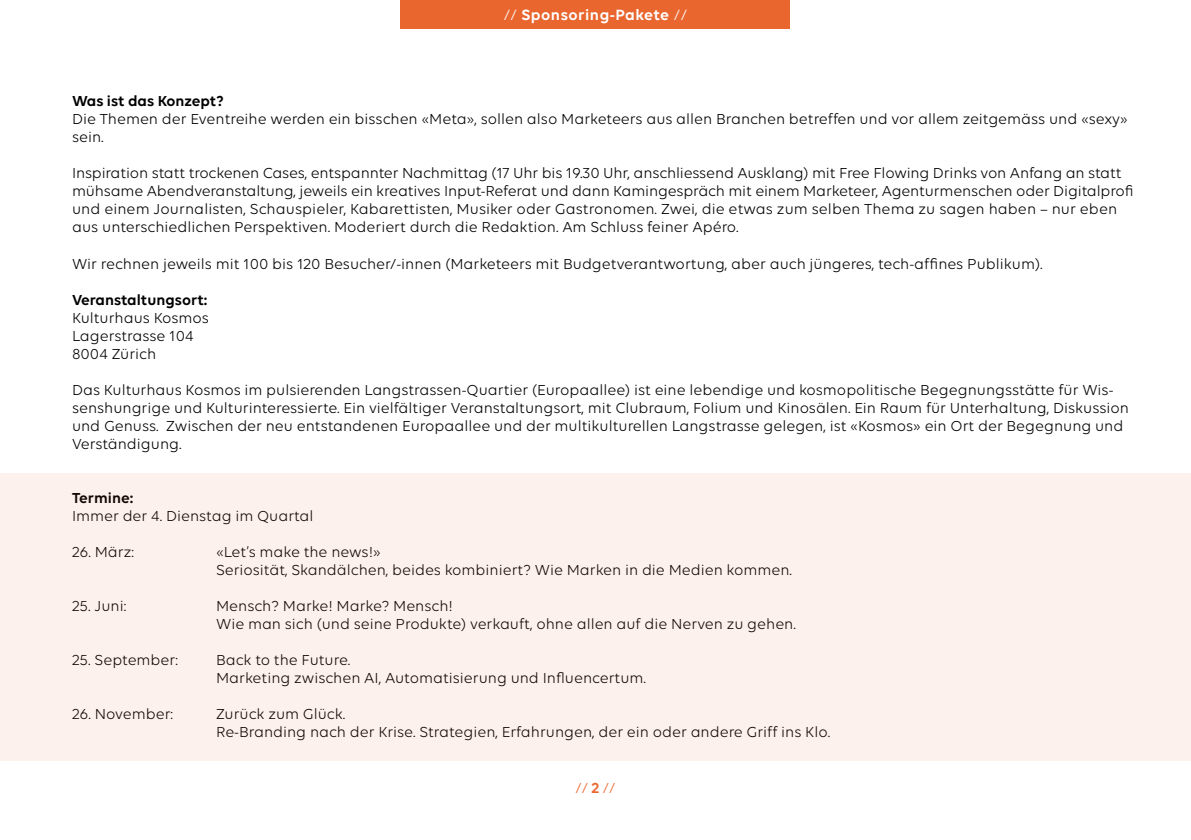
<style>
.page{position:relative;width:1191px;height:840px;background:#fff}
.page>*{position:absolute;margin:0;border:0;box-sizing:border-box;transform-origin:0 0}
.t1{font:600 16px "Volte";letter-spacing:.03em;color:#fff}
.t2{font:15.6px/18px "Volte";color:#000}
.t3{font:600 15.6px "Volte";color:#000}
.t4{font:15.6px "Volte";color:#e9662f}
.s1{font-weight:400}
.s2{font-weight:600}
</style>
<div class="page">
<div style="left:401px;top:0;width:389px;height:28px;background:#e9662f"></div>
<div style="left:0;top:472px;width:1191px;height:288px;background:#fdf1ed"></div>
<p class="t1" style="left:503px;top:6px;width:185px"><span class="s1">//</span> Sponsoring-Pakete <span class="s1">//</span></p>
<p class="t3" style="left:72px;top:92px;width:153px">Was ist das Konzept?</p>
<p class="t2" style="left:72px;top:110px;width:1057px">Die Themen der Eventreihe werden ein bisschen «Meta», sollen also Marketeers aus allen Branchen betreffen und vor allem zeitgemäss und «sexy» sein.</p>
<p class="t2" style="left:72px;top:164px;width:1063px">Inspiration statt trockenen Cases, entspannter Nachmittag (17 Uhr bis 19.30 Uhr, anschliessend Ausklang) mit Free Flowing Drinks von Anfang an statt mühsame Abendveranstaltung, jeweils ein kreatives Input-Referat und dann Kamingespräch mit einem Marketeer, Agenturmenschen oder Digitalprofi und einem Journalisten, Schauspieler, Kabarettisten, Musiker oder Gastronomen. Zwei, die etwas zum selben Thema zu sagen haben – nur eben aus unterschiedlichen Perspektiven. Moderiert durch die Redaktion. Am Schluss feiner Apéro.</p>
<p class="t2" style="left:72px;top:254px;width:972px">Wir rechnen jeweils mit 100 bis 120 Besucher/-innen (Marketeers mit Budgetverantwortung, aber auch jüngeres, tech-affines Publikum).</p>
<p class="t3" style="left:72px;top:290px;width:137px">Veranstaltungsort:</p>
<p class="t2" style="left:72px;top:308px;width:138px">Kulturhaus Kosmos<br>Lagerstrasse 104<br>8004 Zürich</p>
<p class="t2" style="left:72px;top:380px;width:1058px">Das Kulturhaus Kosmos im pulsierenden Langstrassen-Quartier (Europaallee) ist eine lebendige und kosmopolitische Begegnungsstätte für Wis&shy;senshungrige und Kulturinteressierte. Ein vielfältiger Veranstaltungsort, mit Clubraum, Folium und Kinosälen. Ein Raum für Unterhaltung, Diskussion und Genuss. Zwischen der neu entstandenen Europaallee und der multikulturellen Langstrasse gelegen, ist «Kosmos» ein Ort der Begegnung und Verständigung.</p>
<p class="t3" style="left:72px;top:488px;width:63px">Termine:</p>
<p class="t2" style="left:72px;top:506px;width:243px">Immer der 4. Dienstag im Quartal</p>
<p class="t2" style="left:72px;top:542px;width:63px">26. März:</p>
<p class="t2" style="left:216px;top:542px;width:577px">«Let’s make the news!»<br>Seriosität, Skandälchen, beides kombiniert? Wie Marken in die Medien kommen.</p>
<p class="t2" style="left:72px;top:596px;width:56px">25. Juni:</p>
<p class="t2" style="left:216px;top:596px;width:581px">Mensch? Marke! Marke? Mensch!<br>Wie man sich (und seine Produkte) verkauft, ohne allen auf die Nerven zu gehen.</p>
<p class="t2" style="left:72px;top:650px;width:107px">25. September:</p>
<p class="t2" style="left:216px;top:650px;width:431px">Back to the Future.<br>Marketing zwischen AI, Automatisierung und Influencertum.</p>
<p class="t2" style="left:72px;top:704px;width:103px">26. November:</p>
<p class="t2" style="left:216px;top:704px;width:615px">Zurück zum Glück.<br>Re-Branding nach der Krise. Strategien, Erfahrungen, der ein oder andere Griff ins Klo.</p>
<p class="t4" style="left:575px;top:778px;width:41px">// <span class="s2">2</span> //</p>
</div>
